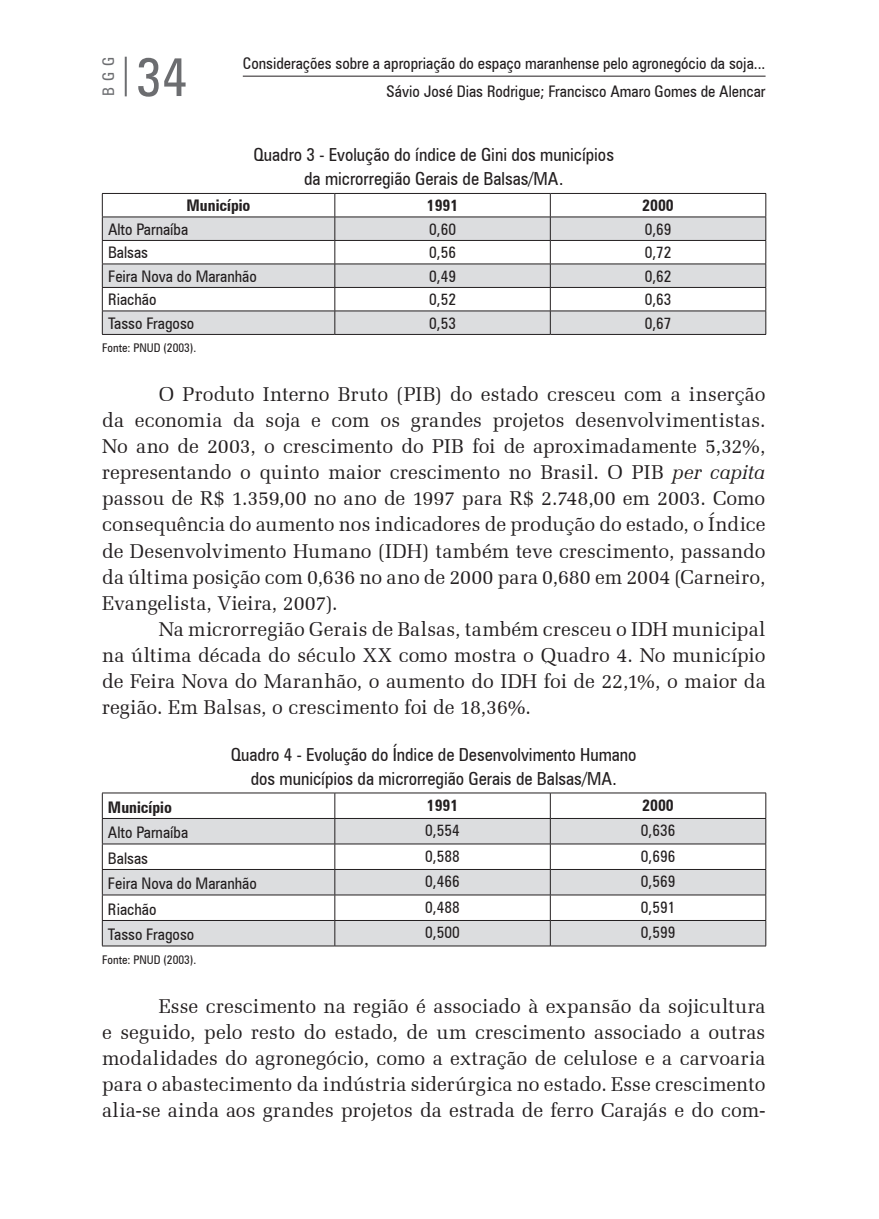
<style>
.page{position:relative;width:879px;height:1219px;background:#fff}
.page>*{position:absolute;margin:0;border:0;box-sizing:border-box;transform-origin:0 0}
.t1{font:condensed 54px "Zurich BT";color:#6c6d70}
.t2{font:20px/26px "Zapf Elliptical 711 BT";letter-spacing:.005em;color:#231f20;text-align:justify}
.t3{font:condensed 18px/24px "Zurich BT";color:#231f20;text-align:center}
.t4{font:condensed 16px "Zurich BT";color:#231f20}
.t5{font:700 condensed 16px "Zurich BT";color:#231f20}
.t6{font:condensed 16px "Zurich BT";color:#6c6d70}
.t7{font:condensed 12px "Zurich BT";color:#231f20}
.s1{font-style:italic}
</style>
<div class="page">
<hr style="left:243px;top:76px;width:522px;height:1px;background:#231f20">
<hr style="left:125px;top:57px;width:2px;height:39px;background:#6c6d70">
<svg style="left:103px;top:218px;width:662px;height:116px;fill:#dcdddf"></svg>
<hr style="left:102px;top:193px;width:233px;height:1px;background:#231f20">
<hr style="left:335px;top:193px;width:215px;height:1px;background:#231f20">
<hr style="left:550px;top:193px;width:216px;height:1px;background:#231f20">
<hr style="left:102px;top:217px;width:233px;height:1px;background:#231f20">
<hr style="left:335px;top:217px;width:215px;height:1px;background:#231f20">
<hr style="left:550px;top:217px;width:216px;height:1px;background:#231f20">
<hr style="left:102px;top:240px;width:233px;height:1px;background:#231f20">
<hr style="left:335px;top:240px;width:215px;height:1px;background:#231f20">
<hr style="left:550px;top:240px;width:216px;height:1px;background:#231f20">
<hr style="left:102px;top:264px;width:233px;height:1px;background:#231f20">
<hr style="left:335px;top:264px;width:215px;height:1px;background:#231f20">
<hr style="left:550px;top:264px;width:216px;height:1px;background:#231f20">
<hr style="left:102px;top:287px;width:233px;height:1px;background:#231f20">
<hr style="left:335px;top:287px;width:215px;height:1px;background:#231f20">
<hr style="left:550px;top:287px;width:216px;height:1px;background:#231f20">
<hr style="left:102px;top:311px;width:233px;height:1px;background:#231f20">
<svg style="left:102px;top:194px;width:1px;height:140px"></svg>
<hr style="left:335px;top:311px;width:215px;height:1px;background:#231f20">
<svg style="left:334px;top:194px;width:1px;height:140px"></svg>
<hr style="left:550px;top:311px;width:216px;height:1px;background:#231f20">
<svg style="left:550px;top:194px;width:1px;height:140px"></svg>
<svg style="left:765px;top:194px;width:1px;height:140px"></svg>
<hr style="left:102px;top:334px;width:233px;height:1px;background:#231f20">
<hr style="left:335px;top:334px;width:215px;height:1px;background:#231f20">
<hr style="left:550px;top:334px;width:216px;height:1px;background:#231f20">
<svg style="left:103px;top:819px;width:662px;height:127px;fill:#dcdddf"></svg>
<hr style="left:102px;top:793px;width:233px;height:1px;background:#231f20">
<hr style="left:335px;top:793px;width:215px;height:1px;background:#231f20">
<hr style="left:550px;top:793px;width:216px;height:1px;background:#231f20">
<hr style="left:102px;top:818px;width:233px;height:1px;background:#231f20">
<hr style="left:335px;top:818px;width:215px;height:1px;background:#231f20">
<hr style="left:550px;top:818px;width:216px;height:1px;background:#231f20">
<hr style="left:102px;top:844px;width:233px;height:1px;background:#231f20">
<hr style="left:335px;top:844px;width:215px;height:1px;background:#231f20">
<hr style="left:550px;top:844px;width:216px;height:1px;background:#231f20">
<hr style="left:102px;top:869px;width:233px;height:1px;background:#231f20">
<hr style="left:335px;top:869px;width:215px;height:1px;background:#231f20">
<hr style="left:550px;top:869px;width:216px;height:1px;background:#231f20">
<hr style="left:102px;top:895px;width:233px;height:1px;background:#231f20">
<hr style="left:335px;top:895px;width:215px;height:1px;background:#231f20">
<hr style="left:550px;top:895px;width:216px;height:1px;background:#231f20">
<hr style="left:102px;top:920px;width:233px;height:1px;background:#231f20">
<svg style="left:102px;top:793px;width:1px;height:153px"></svg>
<hr style="left:335px;top:920px;width:215px;height:1px;background:#231f20">
<svg style="left:334px;top:793px;width:1px;height:153px"></svg>
<hr style="left:550px;top:920px;width:216px;height:1px;background:#231f20">
<svg style="left:550px;top:793px;width:1px;height:153px"></svg>
<svg style="left:765px;top:793px;width:1px;height:153px"></svg>
<hr style="left:102px;top:946px;width:233px;height:1px;background:#231f20">
<hr style="left:335px;top:946px;width:215px;height:1px;background:#231f20">
<hr style="left:550px;top:946px;width:216px;height:1px;background:#231f20">
<p class="t6" style="left:99px;top:96px;width:41px;rotate:-90deg">BGG</p>
<h1 class="t1" style="left:136px;top:44px;width:53px">34</h1>
<p class="t4" style="left:243px;top:53px;width:524px">Considerações sobre a apropriação do espaço maranhense pelo agronegócio da soja...</p>
<p class="t4" style="left:386px;top:81px;width:380px">Sávio José Dias Rodrigue; Francisco Amaro Gomes de Alencar</p>
<p class="t3" style="left:253px;top:143px;width:362px">Quadro 3 - Evolução do índice de Gini dos municípios da microrregião Gerais de Balsas/MA.</p>
<p class="t5" style="left:187px;top:196px;width:65px">Município</p>
<p class="t5" style="left:427px;top:196px;width:33px">1991</p>
<p class="t5" style="left:642px;top:196px;width:33px">2000</p>
<p class="t4" style="left:108px;top:219px;width:82px">Alto Parnaíba</p>
<p class="t4" style="left:429px;top:219px;width:28px">0,60</p>
<p class="t4" style="left:644px;top:219px;width:28px">0,69</p>
<p class="t4" style="left:108px;top:243px;width:42px">Balsas</p>
<p class="t4" style="left:429px;top:243px;width:28px">0,56</p>
<p class="t4" style="left:645px;top:243px;width:28px">0,72</p>
<p class="t4" style="left:108px;top:266px;width:150px">Feira Nova do Maranhão</p>
<p class="t4" style="left:429px;top:266px;width:28px">0,49</p>
<p class="t4" style="left:645px;top:266px;width:28px">0,62</p>
<p class="t4" style="left:108px;top:290px;width:50px">Riachão</p>
<p class="t4" style="left:429px;top:290px;width:28px">0,52</p>
<p class="t4" style="left:645px;top:290px;width:28px">0,63</p>
<p class="t4" style="left:108px;top:313px;width:88px">Tasso Fragoso</p>
<p class="t4" style="left:429px;top:313px;width:28px">0,53</p>
<p class="t4" style="left:645px;top:313px;width:28px">0,67</p>
<p class="t7" style="left:102px;top:341px;width:96px">Fonte: PNUD (2003).</p>
<p class="t2" style="left:102px;top:381px;width:665px;text-indent:57px">O Produto Interno Bruto (PIB) do estado cresceu com a inserção da economia da soja e com os grandes projetos desenvolvimentistas.<br>No ano de 2003, o crescimento do PIB foi de aproximadamente 5,32%, representando o quinto maior crescimento no Brasil. O PIB <span class="s1">per capita </span>passou de R$ 1.359,00 no ano de 1997 para R$ 2.748,00 em 2003. Como consequência do aumento nos indicadores de produção do estado, o Índice de Desenvolvimento Humano (IDH) também teve crescimento, passando da última posição com 0,636 no ano de 2000 para 0,680 em 2004 (Carneiro, Evangelista, Vieira, 2007).</p>
<p class="t2" style="left:102px;top:616px;width:665px;text-indent:57px">Na microrregião Gerais de Balsas, também cresceu o IDH municipal na última década do século XX como mostra o Quadro 4. No município de Feira Nova do Maranhão, o aumento do IDH foi de 22,1%, o maior da região. Em Balsas, o crescimento foi de 18,36%.</p>
<p class="t3" style="left:231px;top:742px;width:407px">Quadro 4 - Evolução do Índice de Desenvolvimento Humano dos municípios da microrregião Gerais de Balsas/MA.</p>
<p class="t5" style="left:108px;top:797px;width:65px">Município</p>
<p class="t5" style="left:427px;top:795px;width:33px">1991</p>
<p class="t5" style="left:642px;top:795px;width:33px">2000</p>
<p class="t4" style="left:108px;top:823px;width:82px">Alto Parnaíba</p>
<p class="t4" style="left:425px;top:821px;width:36px">0,554</p>
<p class="t4" style="left:641px;top:821px;width:36px">0,636</p>
<p class="t4" style="left:108px;top:848px;width:42px">Balsas</p>
<p class="t4" style="left:425px;top:846px;width:36px">0,588</p>
<p class="t4" style="left:641px;top:846px;width:36px">0,696</p>
<p class="t4" style="left:108px;top:874px;width:150px">Feira Nova do Maranhão</p>
<p class="t4" style="left:425px;top:872px;width:36px">0,466</p>
<p class="t4" style="left:641px;top:872px;width:36px">0,569</p>
<p class="t4" style="left:108px;top:899px;width:50px">Riachão</p>
<p class="t4" style="left:425px;top:897px;width:36px">0,488</p>
<p class="t4" style="left:641px;top:897px;width:36px">0,591</p>
<p class="t4" style="left:108px;top:925px;width:88px">Tasso Fragoso</p>
<p class="t4" style="left:425px;top:923px;width:36px">0,500</p>
<p class="t4" style="left:641px;top:923px;width:36px">0,599</p>
<p class="t7" style="left:102px;top:952px;width:96px">Fonte: PNUD (2003).</p>
<p class="t2" style="left:102px;top:993px;width:665px;text-indent:57px">Esse crescimento na região é associado à expansão da sojicultura e seguido, pelo resto do estado, de um crescimento associado a outras modalidades do agronegócio, como a extração de celulose e a carvoaria para o abastecimento da indústria siderúrgica no estado. Esse crescimento alia-se ainda aos grandes projetos da estrada de ferro Carajás e do com-</p>
</div>
